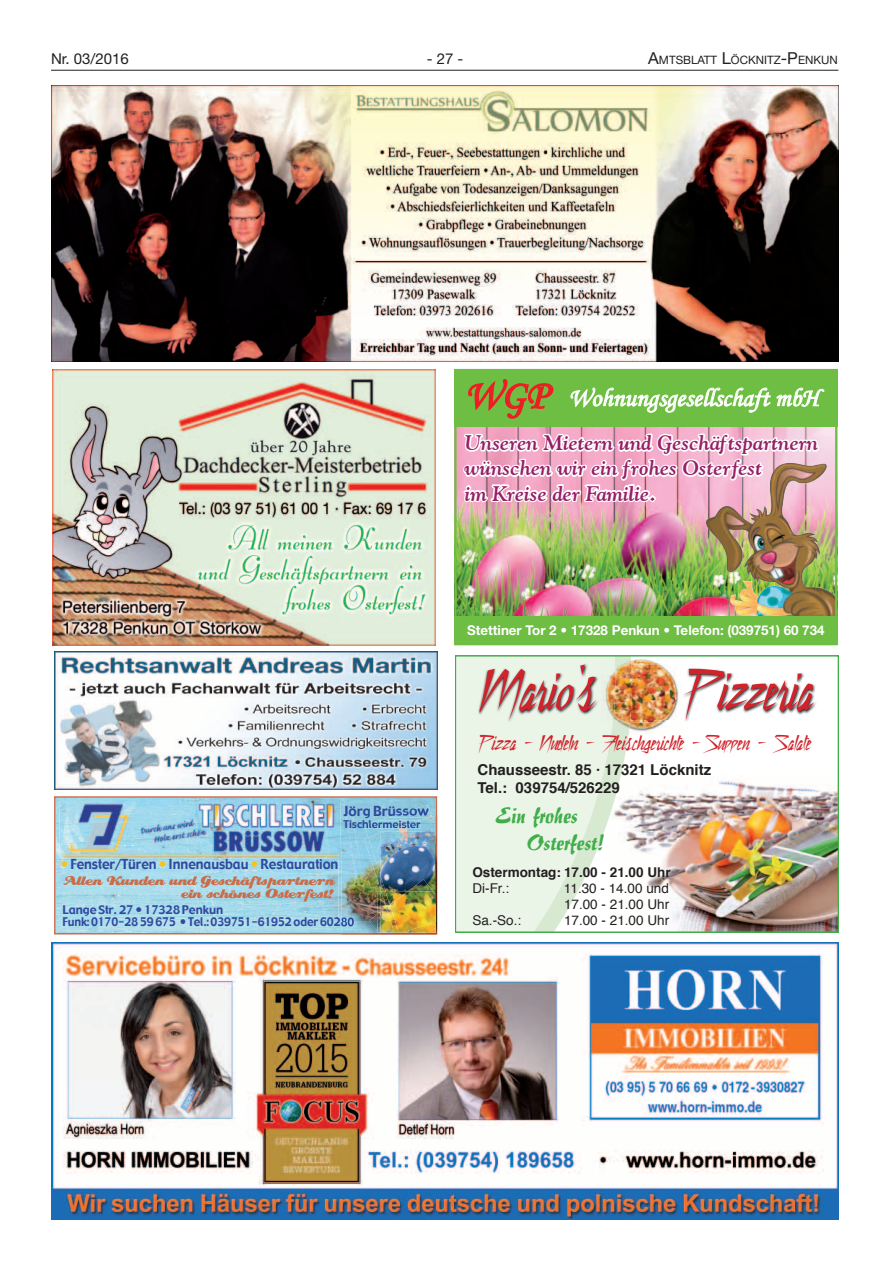
<style>
.page{position:relative;width:881px;height:1263px;background:#fff}
.page>*{position:absolute;margin:0;border:0;box-sizing:border-box;transform-origin:0 0}
.t1{font:57px "Still Time";color:#d1232a}
.t2{font:25.5px "Monotype Corsiva";color:#fff}
.t3{font:22.5px/27px "Immut Normal";color:#40ae49}
.t4{font:italic 700 21px/25.2px "Goldenstar";color:#952067}
.t5{font:21px "Still Time";color:#d1232a;scale:1.08 1}
.t6{font:15.6px/13.5px "Creampuff";color:#cb6c48;text-align:right}
.t7{font:700 15px/18px "Helvetica";color:#231f20}
.t8{font:15px "Helvetica Neue";color:#231f20}
.t9{font:13.5px/16.2px "Helvetica";color:#231f20}
.t10{font:700 13.5px "Helvetica Neue";color:#fff}
.t11{font:13.5px "Gadget";letter-spacing:-.005em;color:#304a9e;scale:.95 1}
.t12{font:700 13.5px "Helvetica";color:#231f20}
.t13{font:13.5px "Gadget";letter-spacing:-.005em;color:#304a9e}
.t14{font:11.7px/12px "Gadget";letter-spacing:-.01em;color:#304a9e}
.t15{font:11.55px "Helvetica Neue";color:#231f20}
.s1{font-size:16.5px}
.s2{font-size:40.5px;color:#ee1d23}
.s3{color:#fec210}
</style>
<div class="page">
<hr style="left:51px;top:70px;width:787px;height:1px;background:#231f20">
<img style="left:51px;top:943px;width:787px;height:276px">
<img style="left:51px;top:85px;width:787px;height:276px">
<img style="left:457px;top:427px;width:377px;height:190px">
<div style="left:454px;top:369px;width:383px;height:58px;background:#6ebe44"></div>
<img style="left:761px;top:511px;width:25px;height:4px">
<div style="left:454px;top:617px;width:383px;height:28px;background:#6ebe44"></div>
<svg style="left:460px;top:379px;width:364px;height:132px"></svg>
<div style="left:454px;top:369px;width:383px;height:276px;border:2px solid #6ebe44"></div>
<img style="left:52px;top:369px;width:383px;height:277px">
<img style="left:652px;top:781px;width:183px;height:148px">
<svg style="left:636px;top:789px;width:16px;height:99px"></svg>
<svg style="left:458px;top:659px;width:178px;height:270px;fill:#eaf4e7"></svg>
<img style="left:630px;top:685px;width:186px;height:37px">
<img style="left:477px;top:663px;width:124px;height:59px">
<img style="left:479px;top:664px;width:122px;height:56px">
<img style="left:631px;top:663px;width:183px;height:57px">
<img style="left:601px;top:659px;width:55px;height:4px">
<svg style="left:601px;top:663px;width:30px;height:1px"></svg>
<img style="left:630px;top:722px;width:35px;height:13px">
<img style="left:615px;top:664px;width:17px;height:56px">
<img style="left:601px;top:664px;width:14px;height:56px">
<svg style="left:601px;top:720px;width:29px;height:16px"></svg>
<svg style="left:54px;top:796px;width:383px;height:138px;background:#a7d4e3"></svg>
<img style="left:60px;top:802px;width:280px;height:56px">
<img style="left:365px;top:805px;width:66px;height:26px">
<img style="left:387px;top:805px;width:42px;height:12px">
<img style="left:364px;top:820px;width:22px;height:8px">
<img style="left:386px;top:817px;width:49px;height:14px">
<img style="left:396px;top:820px;width:24px;height:8px">
<img style="left:386px;top:831px;width:49px;height:16px">
<img style="left:341px;top:891px;width:36px;height:43px">
<img style="left:436px;top:847px;width:1px;height:74px">
<img style="left:338px;top:845px;width:29px;height:72px">
<svg style="left:338px;top:845px;width:2px;height:13px"></svg>
<svg style="left:364px;top:831px;width:22px;height:16px"></svg>
<svg style="left:435px;top:815px;width:2px;height:32px"></svg>
<svg style="left:338px;top:917px;width:15px;height:9px"></svg>
<img style="left:367px;top:847px;width:69px;height:44px">
<img style="left:380px;top:876px;width:6px;height:15px">
<img style="left:371px;top:847px;width:9px;height:29px">
<img style="left:407px;top:879px;width:25px;height:12px">
<img style="left:401px;top:933px;width:25px;height:1px">
<svg style="left:426px;top:921px;width:11px;height:13px"></svg>
<img style="left:435px;top:891px;width:1px;height:30px">
<img style="left:377px;top:891px;width:3px;height:21px">
<img style="left:380px;top:891px;width:6px;height:21px">
<img style="left:385px;top:891px;width:4px;height:14px">
<img style="left:389px;top:891px;width:46px;height:42px">
<svg style="left:369px;top:912px;width:32px;height:22px"></svg>
<img style="left:386px;top:905px;width:9px;height:16px">
<img style="left:54px;top:652px;width:383px;height:138px">
<p class="t8" style="left:51px;top:50px;width:79px">Nr. 03/2016</p>
<p class="t8" style="left:426px;top:50px;width:38px">- 27 -</p>
<p class="t15" style="left:648px;top:53px;width:191px"><span class="s1">A</span>MTSBLATT <span class="s1">L</span>ÖCKNITZ<span class="s1">-P</span>ENKUN</p>
<p class="t2" style="left:465px;top:382px;width:355px"><span class="s2">WGP</span> Wohnungsgesellschaft mbH</p>
<p class="t4" style="left:465px;top:430px;width:354px">Unseren Mietern und Geschäftspartnern wünschen wir ein frohes Osterfest<br>im Kreise der Familie.</p>
<p class="t10" style="left:467px;top:622px;width:359px">Stettiner Tor 2 • 17328 Penkun • Telefon: (039751) 60 734</p>
<p class="t13" style="left:343px;top:802px;width:87px">Jörg Brüssow</p>
<p class="t11" style="left:61px;top:855px;width:293px"><span class="s3">•</span> Fenster/Türen <span class="s3">•</span> Innenausbau <span class="s3">•</span> Restauration</p>
<p class="t6" style="left:63px;top:874px;width:272px">Allen Kunden und Geschäftspartnern ein schönes Osterfest!</p>
<p class="t14" style="left:63px;top:904px;width:293px">Lange Str. 27 • 17328 Penkun<br>Funk: 0170-28 59 675 • Tel.: 039751-61952 oder 60280</p>
<h1 class="t1" style="left:477px;top:661px;width:118px">Mario‘s</h1>
<h1 class="t1" style="left:679px;top:661px;width:133px">Pizzeria</h1>
<p class="t5" style="left:476px;top:732px;width:310px">Pizza - Nudeln - Fleischgerichte - Suppen - Salate</p>
<p class="t7" style="left:477px;top:762px;width:235px">Chausseestr. 85 · 17321 Löcknitz<br>Tel.: 039754/526229</p>
<p class="t3" style="left:527px;top:802px;width:77px;text-indent:-32px">Ein frohes<br>Osterfest!</p>
<p class="t12" style="left:472px;top:863px;width:200px">Ostermontag: 17.00 - 21.00 Uhr</p>
<p class="t9" style="left:472px;top:881px;width:38px">Di-Fr.:</p>
<p class="t9" style="left:563px;top:881px;width:107px">11.30 - 14.00 und<br>17.00 - 21.00 Uhr</p>
<p class="t9" style="left:472px;top:913px;width:50px">Sa.-So.:</p>
<p class="t9" style="left:563px;top:913px;width:107px">17.00 - 21.00 Uhr</p>
</div>
